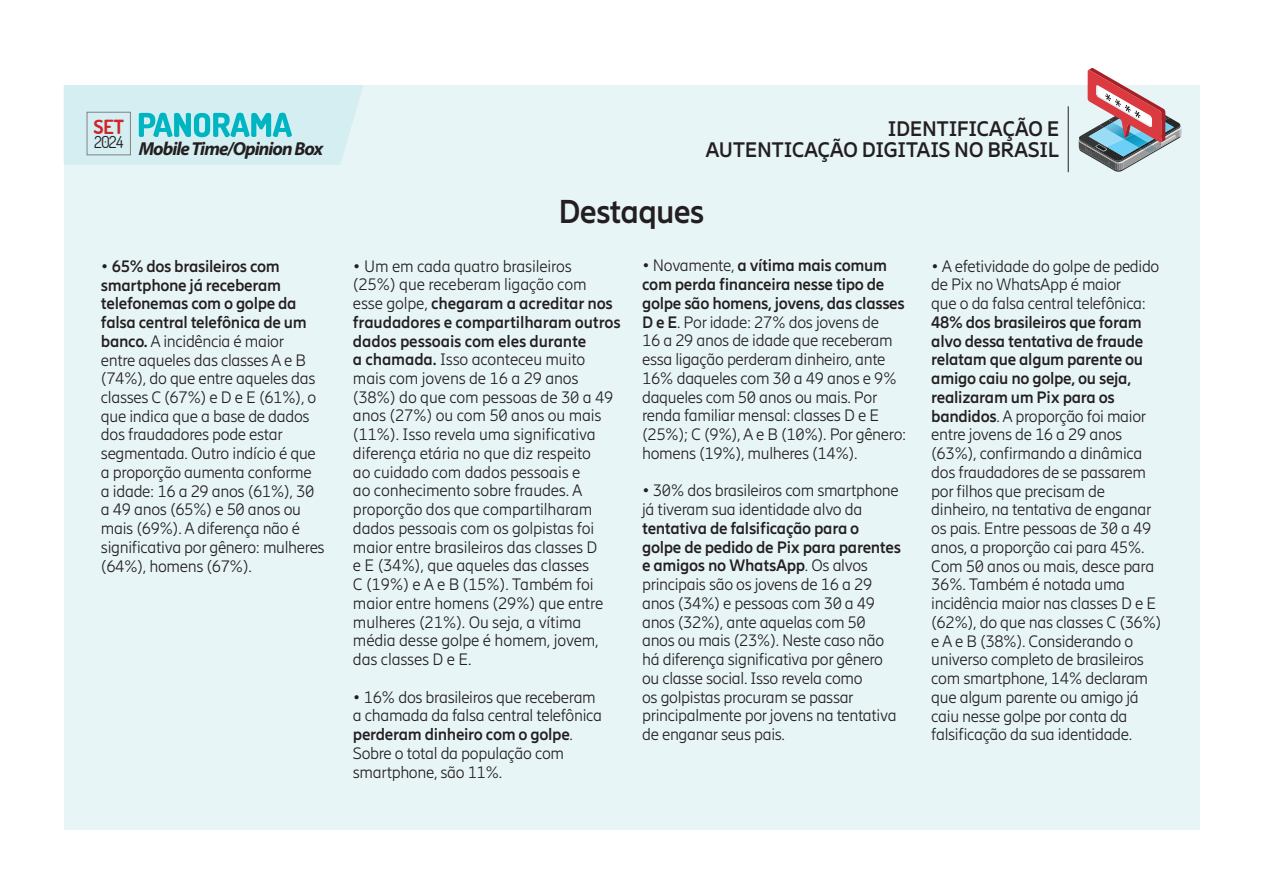
<style>
.page{position:relative;width:1263px;height:893px;background:#fff}
.page>*{position:absolute;margin:0;border:0;box-sizing:border-box;transform-origin:0 0}
.t1{font:700 33px "Ericsson Hilda";letter-spacing:-.03em;color:#231f20}
.t2{font:700 21px/21px "Ericsson Hilda";letter-spacing:-.02em;color:#231f20;text-align:right}
.t3{font:200 19.5px "Dosis";color:#d1232a}
.t4{font:italic 700 18.9px "Myriad Pro";letter-spacing:-.05em;color:#231f20}
.t5{font:300 16.5px/18.8px "Ericsson Hilda";letter-spacing:-.02em;color:#231f20}
.t6{font:200 16.5px "Dosis";color:#231f20}
.s1{font-weight:700}
</style>
<div class="page">
<div style="left:64px;top:85px;width:1135px;height:744px;background:#e8f5f7"></div>
<svg style="left:64px;top:85px;width:299px;height:80px;background:#c1e8ec"></svg>
<svg style="left:1079px;top:68px;width:103px;height:104px"></svg>
<hr style="left:1068px;top:106px;width:1px;height:66px;background:#231f20">
<p class="t3" style="left:93px;top:113px;width:32px">SET</p>
<p class="t6" style="left:94px;top:131px;width:31px">2024</p>
<p class="t4" style="left:139px;top:136px;width:186px">Mobile Time/Opinion Box</p>
<p class="t2" style="left:705px;top:118px;width:355px">IDENTIFICAÇÃO E<br>AUTENTICAÇÃO DIGITAIS NO BRASIL</p>
<h1 class="t1" style="left:559px;top:192px;width:147px">Destaques</h1>
<p class="t5" style="left:642px;top:256px;width:266px">• Novamente, <span class="s1">a vítima mais comum com perda financeira nesse tipo de golpe são homens, jovens, das classes D e E</span>. Por idade: 27% dos jovens de<br>16 a 29 anos de idade que receberam essa ligação perderam dinheiro, ante 16% daqueles com 30 a 49 anos e 9% daqueles com 50 anos ou mais. Por renda familiar mensal: classes D e E (25%); C (9%), A e B (10%). Por gênero: homens (19%), mulheres (14%).</p>
<p class="t5" style="left:642px;top:481px;width:258px">• 30% dos brasileiros com smartphone já tiveram sua identidade alvo da</p>
<p class="t5" style="left:642px;top:519px;width:260px"><span class="s1">tentativa de falsificação para o golpe de pedido de Pix para parentes e amigos no WhatsApp</span>. Os alvos principais são os jovens de 16 a 29 anos (34%) e pessoas com 30 a 49 anos (32%), ante aquelas com 50 anos ou mais (23%). Neste caso não há diferença significativa por gênero ou classe social. Isso revela como<br>os golpistas procuram se passar principalmente por jovens na tentativa de enganar seus pais.</p>
<p class="t5" style="left:353px;top:257px;width:269px">• Um em cada quatro brasileiros<br>(25%) que receberam ligação com<br>esse golpe, <span class="s1">chegaram a acreditar nos fraudadores e compartilharam outros dados pessoais com eles durante<br>a chamada.</span> Isso aconteceu muito mais com jovens de 16 a 29 anos (38%) do que com pessoas de 30 a 49 anos (27%) ou com 50 anos ou mais (11%). Isso revela uma significativa diferença etária no que diz respeito<br>ao cuidado com dados pessoais e<br>ao conhecimento sobre fraudes. A proporção dos que compartilharam dados pessoais com os golpistas foi maior entre brasileiros das classes D<br>e E (34%), que aqueles das classes<br>C (19%) e A e B (15%). Também foi maior entre homens (29%) que entre mulheres (21%). Ou seja, a vítima média desse golpe é homem, jovem, das classes D e E.</p>
<p class="t5" style="left:353px;top:688px;width:251px">• 16% dos brasileiros que receberam a chamada da falsa central telefônica <span class="s1">perderam dinheiro com o golpe</span>.<br>Sobre o total da população com smartphone, são 11%.</p>
<p class="t5" style="left:101px;top:257px;width:225px">• <span class="s1">65% dos brasileiros com smartphone já receberam telefonemas com o golpe da falsa central telefônica de um banco.</span> A incidência é maior<br>entre aqueles das classes A e B (74%), do que entre aqueles das classes C (67%) e D e E (61%), o que indica que a base de dados dos fraudadores pode estar segmentada. Outro indício é que a proporção aumenta conforme a idade: 16 a 29 anos (61%), 30 a 49 anos (65%) e 50 anos ou mais (69%). A diferença não é significativa por gênero: mulheres (64%), homens (67%).</p>
<p class="t5" style="left:931px;top:257px;width:230px">• A efetividade do golpe de pedido de Pix no WhatsApp é maior<br>que o da falsa central telefônica:</p>
<p class="t5" style="left:931px;top:313px;width:232px"><span class="s1">48% dos brasileiros que foram alvo dessa tentativa de fraude relatam que algum parente ou amigo caiu no golpe, ou seja, realizaram um Pix para os bandidos</span>. A proporção foi maior entre jovens de 16 a 29 anos (63%), confirmando a dinâmica dos fraudadores de se passarem por filhos que precisam de dinheiro, na tentativa de enganar os pais. Entre pessoas de 30 a 49 anos, a proporção cai para 45%.<br>Com 50 anos ou mais, desce para<br>36%. Também é notada uma incidência maior nas classes D e E (62%), do que nas classes C (36%) e A e B (38%). Considerando o universo completo de brasileiros com smartphone, 14% declaram que algum parente ou amigo já caiu nesse golpe por conta da falsificação da sua identidade.</p>
</div>
